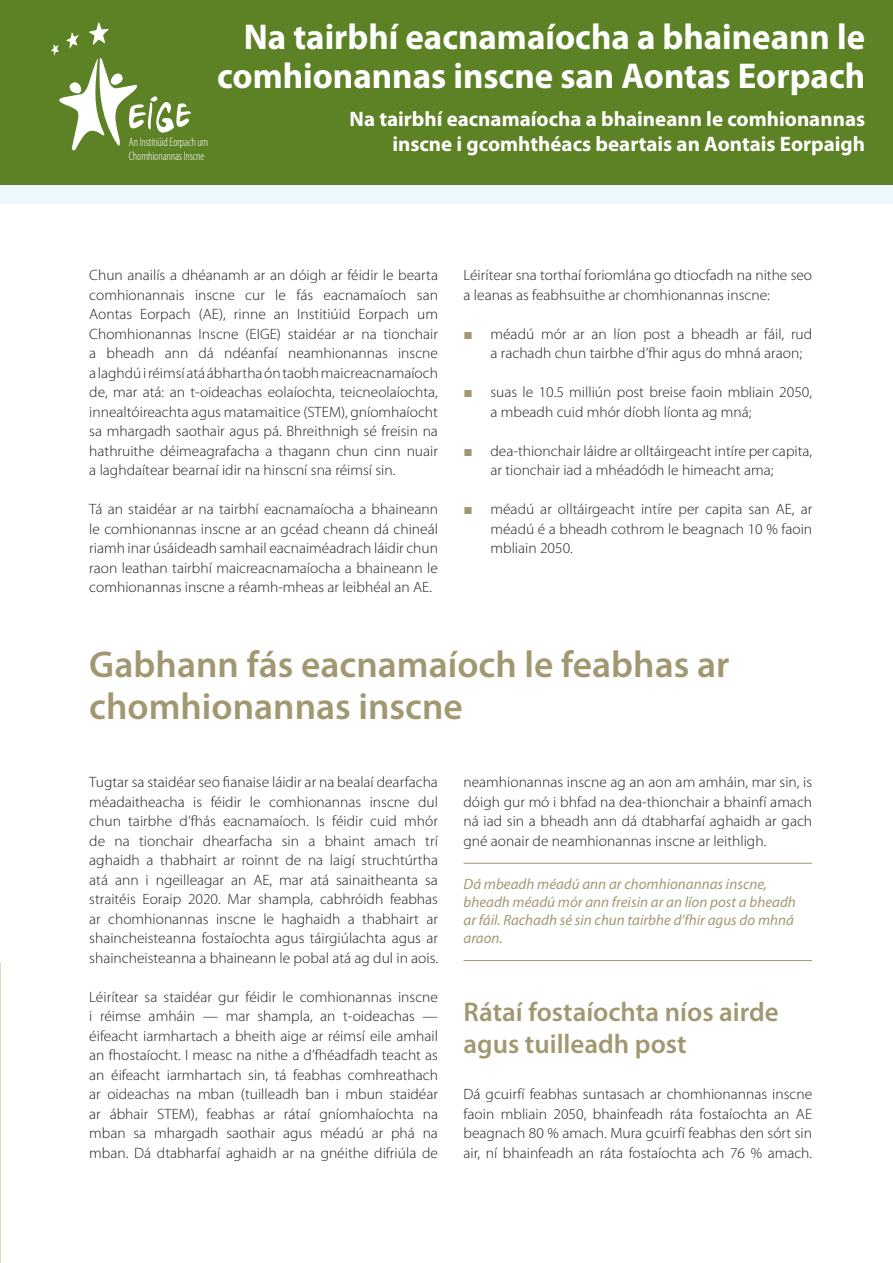
<style>
.page{position:relative;width:893px;height:1263px;background:#fff}
.page>*{position:absolute;margin:0;border:0;box-sizing:border-box;transform-origin:0 0}
.Title1{font:600 37.5px/42px "Myriad Pro";color:#a19872}
._01_Main_Title{font:700 36px/39px "Myriad Pro";color:#fff;text-align:right}
.Title_1_1{font:600 27px/31.5px "Myriad Pro";color:#a19872}
._02_Main_Subtitle{font:700 21px/25.2px "Myriad Pro";color:#fff;text-align:right}
.Body_Text{font:300 15px/19.5px "Myriad Pro";color:#231f20;text-align:justify}
.quote{font:italic 15px/18px "Myriad Pro";color:#a19872}
.t1{font:300 condensed 12.3px/13.8px "Myriad Pro";letter-spacing:-.01em;color:#fff}
.s1{font-family:"Arial";font-weight:400;color:#a19872}
</style>
<div class="page">
<div style="left:0;top:183px;width:893px;height:21px;background:#ebf8fd"></div>
<div style="left:0;top:0;width:893px;height:185px;background:#5d8125"></div>
<svg style="left:51px;top:22px;width:140px;height:129px"></svg>
<hr style="left:463px;top:863px;width:349px;height:1px;background:#a19872">
<hr style="left:463px;top:960px;width:349px;height:1px;background:#a19872">
<p class="t1" style="left:129px;top:135px;width:81px">An Institiúid Eorpach um<br>Chomhionannas Inscne</p>
<p class="_01_Main_Title" style="left:217px;top:16px;width:649px">Na tairbhí eacnamaíocha a bhaineann le comhionannas inscne san Aontas Eorpach</p>
<p class="_02_Main_Subtitle" style="left:349px;top:105px;width:517px">Na tairbhí eacnamaíocha a bhaineann le comhionannas inscne i gcomhthéacs beartais an Aontais Eorpaigh</p>
<p class="Body_Text" style="left:89px;top:266px;width:350px">Chun anailís a dhéanamh ar an dóigh ar féidir le bearta comhionannais inscne cur le fás eacnamaíoch san Aontas Eorpach (AE), rinne an Institiúid Eorpach um Chomhionannas Inscne (EIGE) staidéar ar na tionchair a bheadh ann dá ndéanfaí neamhionannas inscne alaghdú iréimsí atá ábhartha ón taobh maicreacnamaíoch de, mar atá: an t-oideachas eolaíochta, teicneolaíochta, innealtóireachta agus matamaitice (STEM), gníomhaíocht sa mhargadh saothair agus pá. Bhreithnigh sé freisin na hathruithe déimeagrafacha a thagann chun cinn nuair a laghdaítear bearnaí idir na hinscní sna réimsí sin.</p>
<p class="Body_Text" style="left:89px;top:500px;width:350px">Tá an staidéar ar na tairbhí eacnamaíocha a bhaineann le comhionannas inscne ar an gcéad cheann dá chineál riamh inar úsáideadh samhail eacnaiméadrach láidir chun raon leathan tairbhí maicreacnamaíocha a bhaineann le comhionannas inscne a réamh-mheas ar leibhéal an AE.</p>
<p class="Body_Text" style="left:463px;top:266px;width:350px">Léirítear sna torthaí foriomlána go dtiocfadh na nithe seo a leanas as feabhsuithe ar chomhionannas inscne:</p>
<p class="Body_Text" style="left:490px;top:324px;width:323px;text-indent:-27px"><span class="s1">■</span> méadú mór ar an líon post a bheadh ar fáil, rud a rachadh chun tairbhe d’fhir agus do mhná araon;</p>
<p class="Body_Text" style="left:490px;top:383px;width:323px;text-indent:-27px"><span class="s1">■</span> suas le 10.5 milliún post breise faoin mbliain 2050, a mbeadh cuid mhór díobh líonta ag mná;</p>
<p class="Body_Text" style="left:490px;top:441px;width:323px;text-indent:-27px"><span class="s1">■</span> dea-thionchair láidre ar olltáirgeacht intíre per capita, ar tionchair iad a mhéadódh le himeacht ama;</p>
<p class="Body_Text" style="left:490px;top:500px;width:323px;text-indent:-27px"><span class="s1">■</span> méadú ar olltáirgeacht intíre per capita san AE, ar méadú é a bheadh cothrom le beagnach 10 % faoin mbliain 2050.</p>
<p class="Title1" style="left:89px;top:644px;width:642px">Gabhann fás eacnamaíoch le feabhas ar chomhionannas inscne</p>
<p class="Body_Text" style="left:89px;top:773px;width:350px">Tugtar sa staidéar seo fianaise láidir ar na bealaí dearfacha méadaitheacha is féidir le comhionannas inscne dul chun tairbhe d’fhás eacnamaíoch. Is féidir cuid mhór de na tionchair dhearfacha sin a bhaint amach trí aghaidh a thabhairt ar roinnt de na laigí struchtúrtha atá ann i ngeilleagar an AE, mar atá sainaitheanta sa straitéis Eoraip 2020. Mar shampla, cabhróidh feabhas ar chomhionannas inscne le haghaidh a thabhairt ar shaincheisteanna fostaíochta agus táirgiúlachta agus ar shaincheisteanna a bhaineann le pobal atá ag dul in aois.</p>
<p class="Body_Text" style="left:89px;top:987px;width:350px">Léirítear sa staidéar gur féidir le comhionannas inscne i réimse amháin — mar shampla, an t-oideachas — éifeacht iarmhartach a bheith aige ar réimsí eile amhail an fhostaíocht. I measc na nithe a d’fhéadfadh teacht as an éifeacht iarmhartach sin, tá feabhas comhreathach ar oideachas na mban (tuilleadh ban i mbun staidéar ar ábhair STEM), feabhas ar rátaí gníomhaíochta na mban sa mhargadh saothair agus méadú ar phá na mban. Dá dtabharfaí aghaidh ar na gnéithe difriúla de</p>
<p class="Body_Text" style="left:463px;top:773px;width:350px">neamhionannas inscne ag an aon am amháin, mar sin, is dóigh gur mó i bhfad na dea-thionchair a bhainfí amach ná iad sin a bheadh ann dá dtabharfaí aghaidh ar gach gné aonair de neamhionannas inscne ar leithligh.</p>
<p class="quote" style="left:463px;top:875px;width:334px">Dá mbeadh méadú ann ar chomhionannas inscne, bheadh méadú mór ann freisin ar an líon post a bheadh ar fáil. Rachadh sé sin chun tairbhe d’fhir agus do mhná araon.</p>
<p class="Title_1_1" style="left:463px;top:997px;width:317px">Rátaí fostaíochta níos airde agus tuilleadh post</p>
<p class="Body_Text" style="left:463px;top:1085px;width:350px">Dá gcuirfí feabhas suntasach ar chomhionannas inscne faoin mbliain 2050, bhainfeadh ráta fostaíochta an AE beagnach 80 % amach. Mura gcuirfí feabhas den sórt sin air, ní bhainfeadh an ráta fostaíochta ach 76 % amach.</p>
</div>
